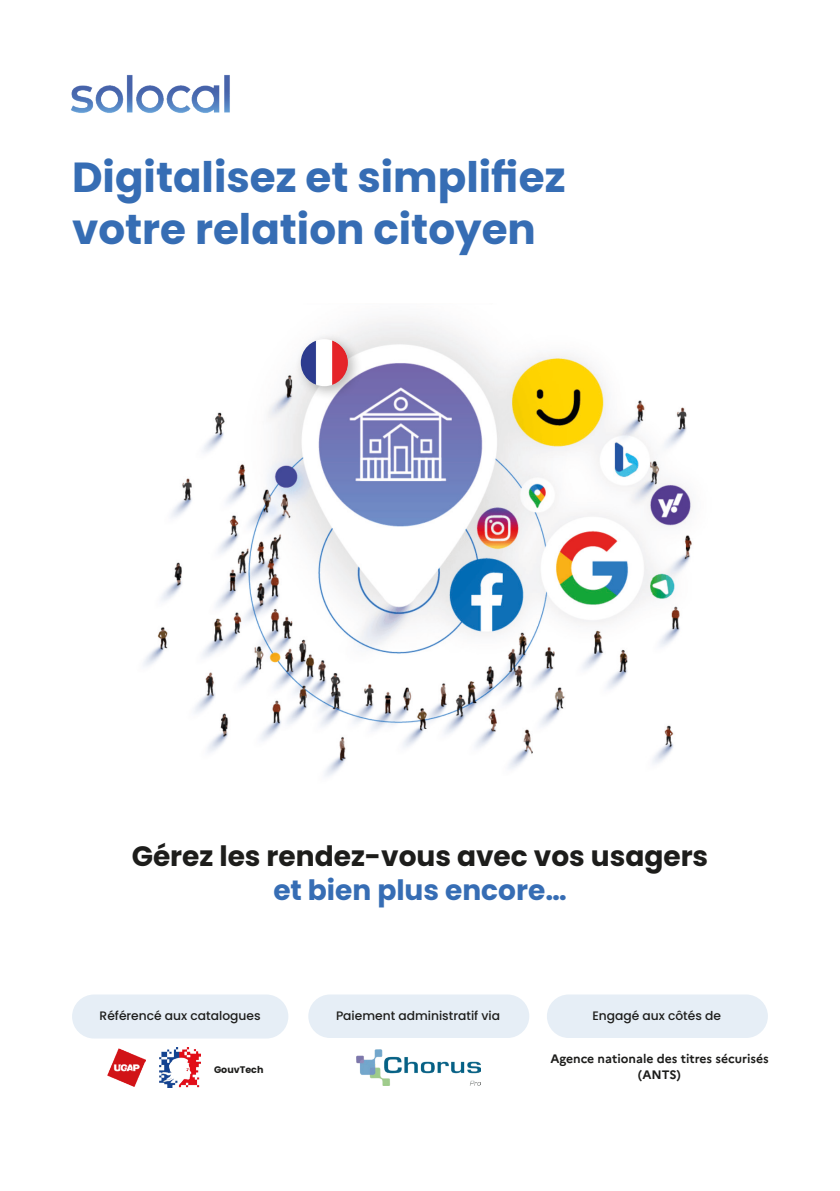
<style>
.page{position:relative;width:840px;height:1191px;background:#fff}
.page>*{position:absolute;margin:0;border:0;box-sizing:border-box;transform-origin:0 0}
.t1{font:700 42px "Poppins";color:#366db4}
.t2{font:700 28px "Poppins";color:#1d1d1b}
.t3{font:700 28px "Poppins";color:#366db4}
.t4{font:500 12.2px "Poppins";color:#1d1d1b}
.t5{font:700 12.2px "Marianne";color:#1d1d1b}
.t6{font:700 9.6px "Poppins";color:#1d1d1b}
</style>
<div class="page">
<img style="left:143px;top:321px;width:549px;height:455px">
<div style="left:308px;top:994px;width:221px;height:44px;background:#e6eef6;border-radius:22px"></div>
<img style="left:356px;top:1049px;width:124px;height:36px">
<div style="left:546px;top:994px;width:221px;height:44px;background:#e6eef6;border-radius:22px"></div>
<div style="left:72px;top:994px;width:216px;height:44px;background:#e6eef6;border-radius:22px"></div>
<img style="left:160px;top:1047px;width:40px;height:40px">
<img style="left:107px;top:1048px;width:39px;height:38px">
<div style="left:294px;top:333px;width:68px;height:67px;background:#1d1d1b;opacity:.3"></div>
<img style="left:300px;top:339px;width:48px;height:47px;border-radius:24px">
<img style="left:71px;top:75px;width:159px;height:38px">
<p class="t1" style="left:72px;top:152px;width:494px">Digitalisez et simplifiez</p>
<p class="t1" style="left:72px;top:204px;width:465px">votre relation citoyen</p>
<p class="t2" style="left:132px;top:840px;width:577px">Gérez les rendez-vous avec vos usagers</p>
<p class="t3" style="left:273px;top:873px;width:294px">et bien plus encore…</p>
<p class="t4" style="left:100px;top:1008px;width:162px">Référencé aux catalogues</p>
<p class="t4" style="left:336px;top:1008px;width:165px">Paiement administratif via</p>
<p class="t4" style="left:592px;top:1008px;width:130px">Engagé aux côtés de</p>
<p class="t6" style="left:214px;top:1063px;width:51px">GouvTech</p>
<p class="t5" style="left:550px;top:1050px;width:220px">Agence nationale des titres sécurisés</p>
<p class="t5" style="left:637px;top:1066px;width:45px">(ANTS)</p>
</div>
